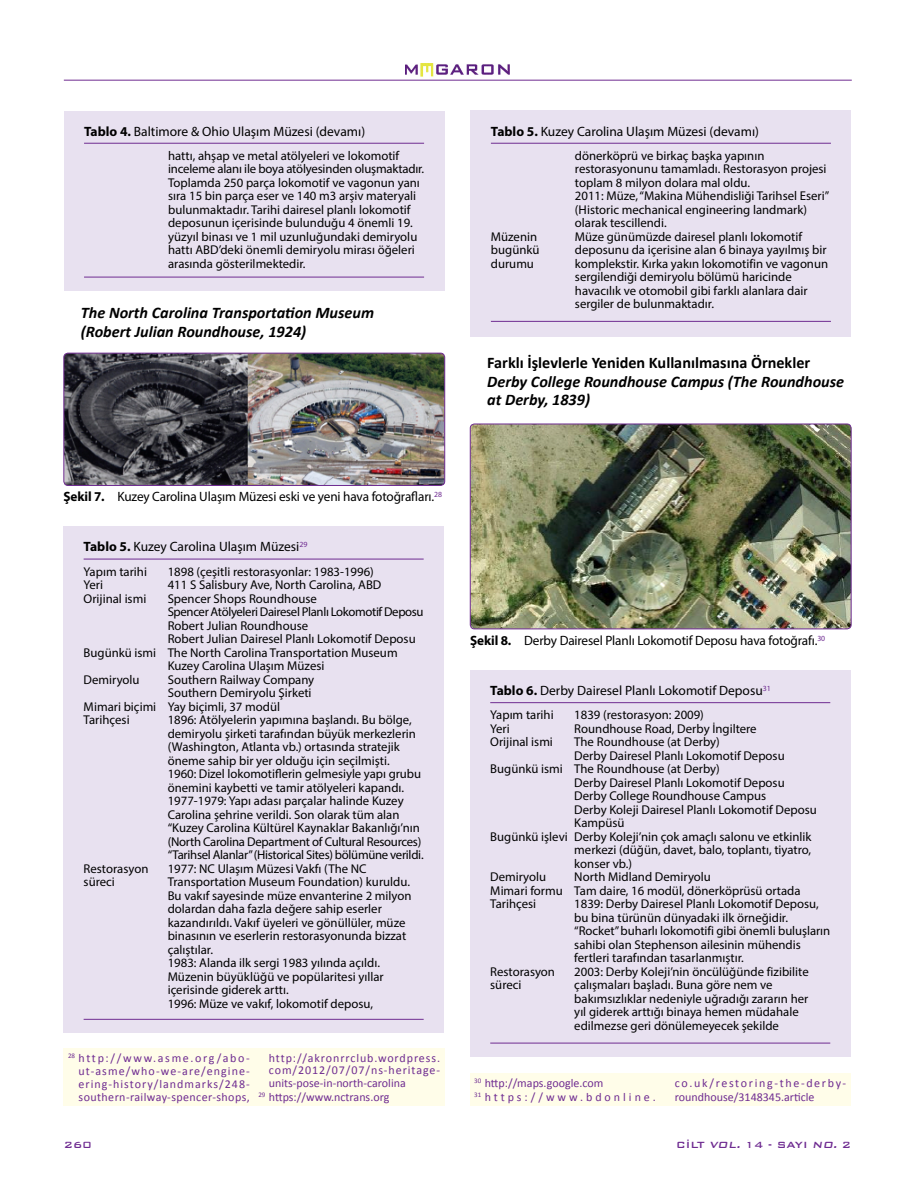
<style>
.page{position:relative;width:915px;height:1191px;background:#fff}
.page>*{position:absolute;margin:0;border:0;box-sizing:border-box;transform-origin:0 0}
.t1{font:italic 700 16.2px/18.8px "Calibri";color:#000}
.t2{font:700 16.2px "Calibri";color:#000}
.t3{font:13.5px "Myriad Pro";letter-spacing:-.005em;color:#000}
.t4{font:12.75px/13.5px "Myriad Pro";color:#000}
.t5{font:12.75px "Myriad Pro";letter-spacing:-.025em;color:#000}
.t6{font:12px/13.2px "Calibri";letter-spacing:.035em;color:#6f2c91;text-align:justify}
.t7{font:12px/14.5px "Calibri";color:#6f2c91}
.t8{font:12px/14.5px "Calibri";letter-spacing:.235em;color:#6f2c91}
.t9{font:500 12px "Bank Gothic BT";color:#6f2c91}
.s1{font-weight:700}
.s2{font-style:italic}
</style>
<div class="page">
<div style="left:63px;top:526px;width:380px;height:507px;background:#e8e1f0"></div>
<div style="left:470px;top:670px;width:380px;height:387px;background:#e8e1f0"></div>
<div style="left:470px;top:111px;width:380px;height:226px;background:#e8e1f0"></div>
<hr style="left:84px;top:559px;width:339px;height:1px;background:#6f2c91">
<hr style="left:490px;top:702px;width:340px;height:1px;background:#6f2c91">
<hr style="left:490px;top:143px;width:340px;height:1px;background:#6f2c91">
<hr style="left:490px;top:321px;width:340px;height:1px;background:#6f2c91">
<hr style="left:84px;top:1019px;width:339px;height:1px;background:#6f2c91">
<hr style="left:490px;top:1042px;width:340px;height:1px;background:#6f2c91">
<div style="left:64px;top:111px;width:380px;height:179px;background:#e8e1f0"></div>
<hr style="left:84px;top:143px;width:340px;height:1px;background:#6f2c91">
<hr style="left:84px;top:277px;width:340px;height:1px;background:#6f2c91">
<div style="left:64px;top:1048px;width:190px;height:57px;background:#fffde9"></div>
<div style="left:470px;top:1073px;width:190px;height:32px;background:#fffde9"></div>
<div style="left:254px;top:1048px;width:190px;height:57px;background:#fffde9"></div>
<div style="left:660px;top:1073px;width:190px;height:32px;background:#fffde9"></div>
<img style="left:64px;top:353px;width:380px;height:132px">
<div style="left:64px;top:353px;width:381px;height:133px;border:1px solid #6f2c91;border-radius:4px"></div>
<img style="left:470px;top:424px;width:380px;height:205px">
<div style="left:470px;top:424px;width:381px;height:205px;border:1px solid #6f2c91;border-radius:4px"></div>
<img style="left:405px;top:64px;width:104px;height:16px">
<hr style="left:64px;top:80px;width:787px;height:1px;background:#6f2c91">
<p class="t3" style="left:84px;top:123px;width:282px"><span class="s1">Tablo 4.</span> Baltimore &amp; Ohio Ulaşım Müzesi (devamı)</p>
<p class="t4" style="left:168px;top:148px;width:257px">hattı, ahşap ve metal atölyeleri ve lokomotif inceleme alanı ile boya atölyesinden oluşmaktadır.<br>Toplamda 250 parça lokomotif ve vagonun yanı sıra 15 bin parça eser ve 140 m3 arşiv materyali bulunmaktadır. Tarihi dairesel planlı lokomotif deposunun içerisinde bulunduğu 4 önemli 19. yüzyıl binası ve 1 mil uzunluğundaki demiryolu hattı ABD’deki önemli demiryolu mirası öğeleri arasında gösterilmektedir.</p>
<p class="t1" style="left:81px;top:303px;width:295px">The North Carolina Transportation Museum (Robert Julian Roundhouse, 1924)</p>
<p class="t3" style="left:490px;top:123px;width:269px"><span class="s1">Tablo 5.</span> Kuzey Carolina Ulaşım Müzesi (devamı)</p>
<p class="t4" style="left:574px;top:148px;width:256px">dönerköprü ve birkaç başka yapının restorasyonunu tamamladı. Restorasyon projesi toplam 8 milyon dolara mal oldu.<br>2011: Müze, “Makina Mühendisliği Tarihsel Eseri” (Historic mechanical engineering landmark) olarak tescillendi.</p>
<p class="t4" style="left:490px;top:229px;width:48px">Müzenin</p>
<p class="t4" style="left:574px;top:229px;width:228px">Müze günümüzde dairesel planlı lokomotif</p>
<p class="t4" style="left:490px;top:243px;width:50px">bugünkü</p>
<p class="t4" style="left:574px;top:243px;width:253px">deposunu da içerisine alan 6 binaya yayılmış bir</p>
<p class="t4" style="left:490px;top:256px;width:45px">durumu</p>
<p class="t4" style="left:574px;top:256px;width:254px">komplekstir. Kırka yakın lokomotifin ve vagonun sergilendiği demiryolu bölümü haricinde havacılık ve otomobil gibi farklı alanlara dair sergiler de bulunmaktadır.</p>
<p class="t2" style="left:487px;top:352px;width:324px">Farklı İşlevlerle Yeniden Kullanılmasına Örnekler</p>
<p class="t1" style="left:487px;top:372px;width:358px">Derby College Roundhouse Campus (The Roundhouse at Derby, 1839)</p>
<p class="t3" style="left:63px;top:488px;width:380px"><span class="s1">Şekil 7.</span> Kuzey Carolina Ulaşım Müzesi eski ve yeni hava fotoğrafları.<sup>28</sup></p>
<p class="t3" style="left:84px;top:538px;width:225px"><span class="s1">Tablo 5.</span> Kuzey Carolina Ulaşım Müzesi<sup>29</sup></p>
<p class="t4" style="left:84px;top:564px;width:65px">Yapım tarihi</p>
<p class="t4" style="left:168px;top:564px;width:207px">1898 (çeşitli restorasyonlar: 1983-1996)</p>
<p class="t4" style="left:84px;top:578px;width:21px">Yeri</p>
<p class="t4" style="left:168px;top:578px;width:215px">411 S Salisbury Ave, North Carolina, ABD</p>
<p class="t4" style="left:84px;top:591px;width:64px">Orijinal ismi</p>
<p class="t4" style="left:168px;top:591px;width:151px">Spencer Shops Roundhouse</p>
<p class="t5" style="left:168px;top:604px;width:257px">Spencer Atölyeleri Dairesel Planlı Lokomotif Deposu</p>
<p class="t4" style="left:168px;top:618px;width:142px">Robert Julian Roundhouse</p>
<p class="t4" style="left:168px;top:632px;width:249px">Robert Julian Dairesel Planlı Lokomotif Deposu</p>
<p class="t4" style="left:84px;top:645px;width:315px">Bugünkü ismi The North Carolina Transportation Museum</p>
<p class="t4" style="left:168px;top:659px;width:158px">Kuzey Carolina Ulaşım Müzesi</p>
<p class="t4" style="left:84px;top:672px;width:57px">Demiryolu</p>
<p class="t4" style="left:168px;top:672px;width:148px">Southern Railway Company</p>
<p class="t4" style="left:168px;top:686px;width:145px">Southern Demiryolu Şirketi</p>
<p class="t4" style="left:84px;top:699px;width:198px">Mimari biçimi Yay biçimli, 37 modül</p>
<p class="t4" style="left:84px;top:713px;width:48px">Tarihçesi</p>
<p class="t4" style="left:168px;top:713px;width:257px">1896: Atölyelerin yapımına başlandı. Bu bölge, demiryolu şirketi tarafından büyük merkezlerin (Washington, Atlanta vb.) ortasında stratejik öneme sahip bir yer olduğu için seçilmişti.<br>1960: Dizel lokomotiflerin gelmesiyle yapı grubu önemini kaybetti ve tamir atölyeleri kapandı.<br>1977-1979: Yapı adası parçalar halinde Kuzey Carolina şehrine verildi. Son olarak tüm alan “Kuzey Carolina Kültürel Kaynaklar Bakanlığı’nın (North Carolina Department of Cultural Resources) “Tarihsel Alanlar” (Historical Sites) bölümüne verildi.</p>
<p class="t4" style="left:84px;top:861px;width:66px">Restorasyon</p>
<p class="t4" style="left:168px;top:861px;width:200px">1977: NC Ulaşım Müzesi Vakfı (The NC</p>
<p class="t4" style="left:84px;top:875px;width:33px">süreci</p>
<p class="t4" style="left:168px;top:875px;width:245px">Transportation Museum Foundation) kuruldu.<br>Bu vakıf sayesinde müze envanterine 2 milyon dolardan daha fazla değere sahip eserler kazandırıldı. Vakıf üyeleri ve gönüllüler, müze binasının ve eserlerin restorasyonunda bizzat çalıştılar.<br>1983: Alanda ilk sergi 1983 yılında açıldı.<br>Müzenin büyüklüğü ve popülaritesi yıllar içerisinde giderek arttı.<br>1996: Müze ve vakıf, lokomotif deposu,</p>
<p class="t6" style="left:79px;top:1051px;width:173px;text-indent:-10px"><sup>28</sup> http://www.asme.org/abo&shy;ut-asme/who-we-are/engine&shy;ering-history/landmarks/248- southern-railway-spencer-shops,</p>
<p class="t6" style="left:269px;top:1051px;width:173px;line-height:12.5px">http://akronrrclub.wordpress. com/2012/07/07/ns-heritage&shy;units-pose-in-north-carolina</p>
<p class="t7" style="left:258px;top:1090px;width:132px"><sup>29</sup> https://www.nctrans.org</p>
<p class="t3" style="left:470px;top:632px;width:356px"><span class="s1">Şekil 8.</span> Derby Dairesel Planlı Lokomotif Deposu hava fotoğrafı.<sup>30</sup></p>
<p class="t3" style="left:490px;top:682px;width:282px"><span class="s1">Tablo 6.</span> Derby Dairesel Planlı Lokomotif Deposu<sup>31</sup></p>
<p class="t4" style="left:490px;top:708px;width:65px">Yapım tarihi</p>
<p class="t4" style="left:574px;top:708px;width:131px">1839 (restorasyon: 2009)</p>
<p class="t4" style="left:490px;top:721px;width:21px">Yeri</p>
<p class="t4" style="left:574px;top:721px;width:184px">Roundhouse Road, Derby İngiltere</p>
<p class="t4" style="left:490px;top:735px;width:64px">Orijinal ismi</p>
<p class="t4" style="left:574px;top:735px;width:147px">The Roundhouse (at Derby)</p>
<p class="t4" style="left:574px;top:748px;width:212px">Derby Dairesel Planlı Lokomotif Deposu</p>
<p class="t4" style="left:490px;top:762px;width:231px">Bugünkü ismi The Roundhouse (at Derby)</p>
<p class="t4" style="left:574px;top:775px;width:212px">Derby Dairesel Planlı Lokomotif Deposu</p>
<p class="t4" style="left:574px;top:789px;width:193px">Derby College Roundhouse Campus</p>
<p class="t4" style="left:574px;top:802px;width:244px">Derby Koleji Dairesel Planlı Lokomotif Deposu</p>
<p class="t4" style="left:574px;top:816px;width:52px">Kampüsü</p>
<p class="t4" style="left:490px;top:829px;width:323px">Bugünkü işlevi Derby Koleji’nin çok amaçlı salonu ve etkinlik</p>
<p class="t4" style="left:574px;top:843px;width:238px">merkezi (düğün, davet, balo, toplantı, tiyatro,</p>
<p class="t4" style="left:574px;top:856px;width:59px">konser vb.)</p>
<p class="t4" style="left:490px;top:870px;width:57px">Demiryolu</p>
<p class="t4" style="left:490px;top:870px;width:312px;text-indent:84px">North Midland Demiryolu<br>Mimari formu Tam daire, 16 modül, dönerköprüsü ortada<br>Tarihçesi</p>
<p class="t4" style="left:574px;top:897px;width:257px">1839: Derby Dairesel Planlı Lokomotif Deposu, bu bina türünün dünyadaki ilk örneğidir. “Rocket” buharlı lokomotifi gibi önemli buluşların sahibi olan Stephenson ailesinin mühendis fertleri tarafından tasarlanmıştır.</p>
<p class="t4" style="left:490px;top:964px;width:66px">Restorasyon</p>
<p class="t4" style="left:574px;top:964px;width:236px">2003: Derby Koleji’nin öncülüğünde fizibilite</p>
<p class="t4" style="left:490px;top:978px;width:33px">süreci</p>
<p class="t4" style="left:574px;top:978px;width:235px">çalışmaları başladı. Buna göre nem ve bakımsızlıklar nedeniyle uğradığı zararın her yıl giderek arttığı binaya hemen müdahale edilmezse geri dönülemeyecek şekilde</p>
<p class="t8" style="left:474px;top:1075px;width:183px"><sup>30</sup> http://maps.google.com<br><sup>31</sup> https://www.bdonline.</p>
<p class="t7" style="left:674px;top:1075px;width:173px">co.uk/restoring-the-derby&shy;roundhouse/3148345.article</p>
<p class="t9" style="left:64px;top:1138px;width:29px">260</p>
<p class="t9" style="left:676px;top:1138px;width:176px">CİLT <span class="s2">VOL.</span> 14 - SAYI <span class="s2">NO.</span> 2</p>
</div>
